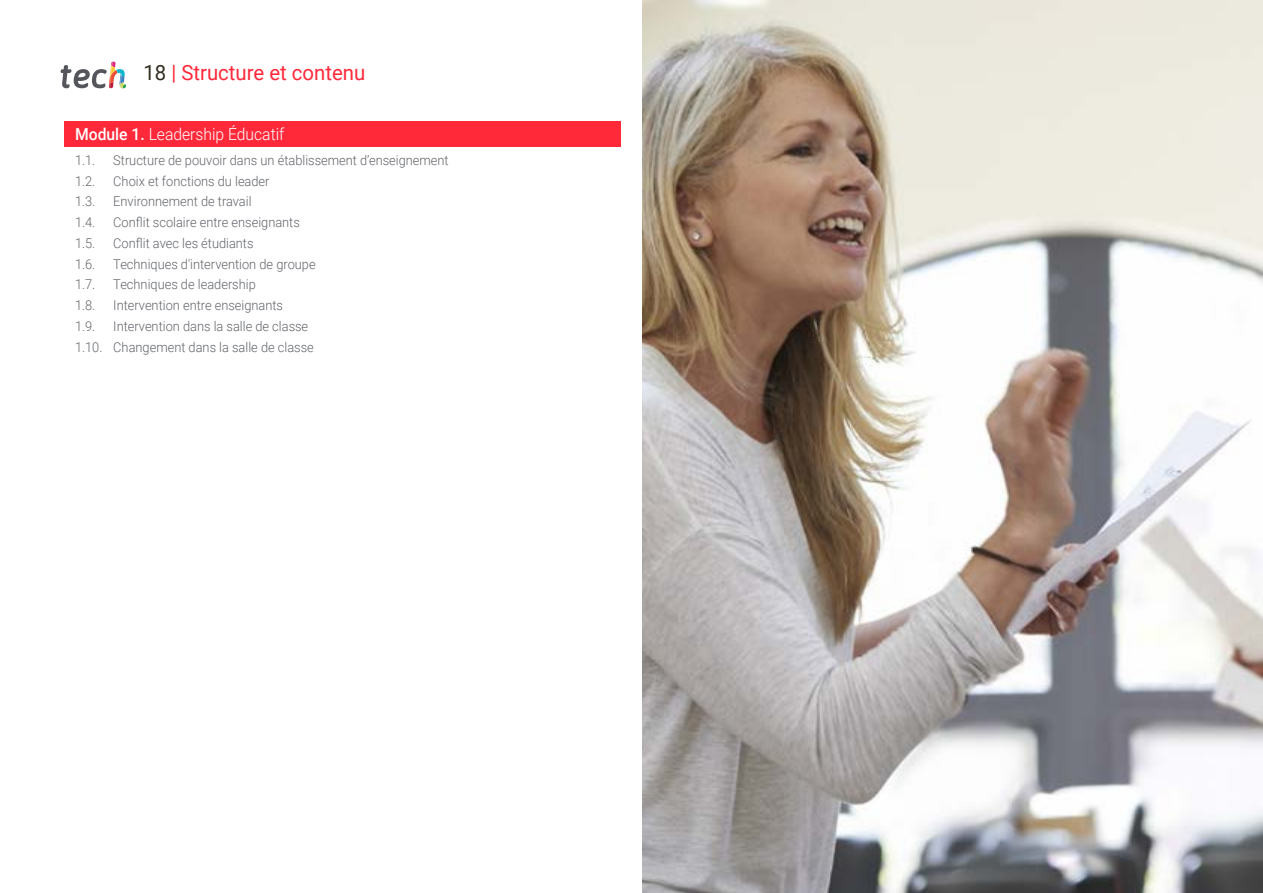
<style>
.page{position:relative;width:1263px;height:893px;background:#fff}
.page>*{position:absolute;margin:0;border:0;box-sizing:border-box;transform-origin:0 0}
.t1{font:21px "Roboto";color:#ff293a}
.t2{font:300 16.5px "Roboto";color:#fff;scale:.95 1}
.t3{font:300 13.5px/20.7px "Roboto";color:#61646a;scale:.95 1}
.s1{color:#312e20}
.s2{font-weight:500}
</style>
<div class="page">
<div style="left:64px;top:121px;width:557px;height:25px;background:#ff293a"></div>
<img style="left:642px;top:0;width:621px;height:893px">
<svg style="left:61px;top:62px;width:65px;height:27px"></svg>
<h1 class="t1" style="left:144px;top:57px;width:223px"><span class="s1">18</span> | Structure et contenu</h1>
<p class="t2" style="left:75px;top:123px;width:222px"><span class="s2">Module 1.</span> Leadership Éducatif</p>
<p class="t3" style="left:75px;top:149px;width:23px">1.1.</p>
<p class="t3" style="left:113px;top:149px;width:355px">Structure de pouvoir dans un établissement d’enseignement</p>
<p class="t3" style="left:75px;top:170px;width:23px">1.2.</p>
<p class="t3" style="left:113px;top:170px;width:166px">Choix et fonctions du leader</p>
<p class="t3" style="left:75px;top:191px;width:23px">1.3.</p>
<p class="t3" style="left:113px;top:191px;width:147px">Environnement de travail</p>
<p class="t3" style="left:75px;top:211px;width:23px">1.4.</p>
<p class="t3" style="left:113px;top:211px;width:198px">Conflit scolaire entre enseignants</p>
<p class="t3" style="left:75px;top:232px;width:23px">1.5.</p>
<p class="t3" style="left:113px;top:232px;width:149px">Conflit avec les étudiants</p>
<p class="t3" style="left:75px;top:253px;width:23px">1.6.</p>
<p class="t3" style="left:113px;top:253px;width:214px">Techniques d'intervention de groupe</p>
<p class="t3" style="left:75px;top:274px;width:23px">1.7.</p>
<p class="t3" style="left:113px;top:274px;width:151px">Techniques de leadership</p>
<p class="t3" style="left:75px;top:294px;width:23px">1.8.</p>
<p class="t3" style="left:113px;top:294px;width:180px">Intervention entre enseignants</p>
<p class="t3" style="left:75px;top:315px;width:23px">1.9.</p>
<p class="t3" style="left:75px;top:315px;width:253px;text-indent:38px">Intervention dans la salle de classe<br>1.10. Changement dans la salle de classe</p>
</div>
